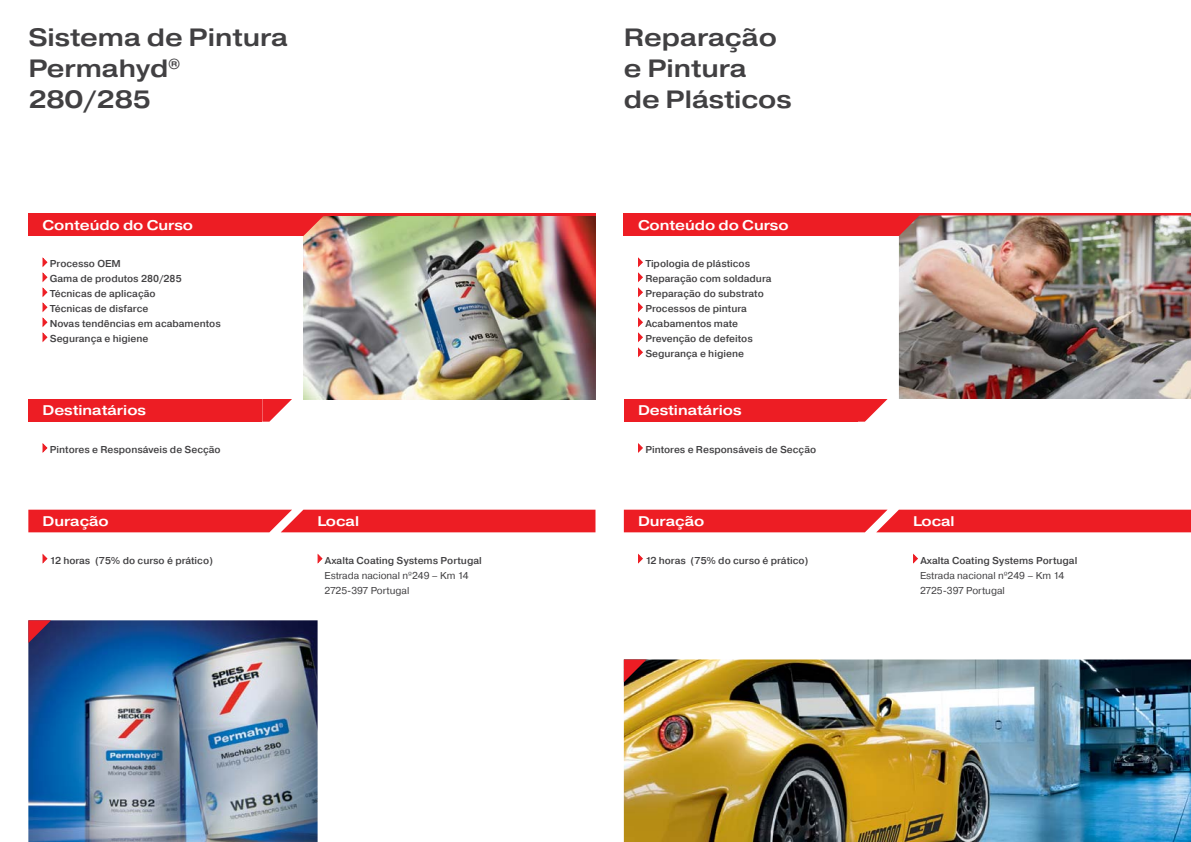
<style>
.page{position:relative;width:1191px;height:842px;background:#fff}
.page>*{position:absolute;margin:0;border:0;box-sizing:border-box;transform-origin:0 0}
.t1{font:500 expanded 25px/31px "Spies Hecker Pragmatica";color:#414042}
.t2{font:500 expanded 14px "Spies Hecker Pragmatica";color:#fff}
.t3{font:500 10px/15px "Spies Hecker Pragmatica";color:#414042}
.t4{font:10px/15px "Spies Hecker Pragmatica";color:#414042}
</style>
<div class="page">
<div style="left:28px;top:213px;width:567px;height:23px;background:#ed1d24"></div>
<div style="left:28px;top:399px;width:234px;height:23px;background:#ed1d24"></div>
<div style="left:28px;top:510px;width:567px;height:22px;background:#ed1d24"></div>
<svg style="left:42px;top:257px;width:6px;height:85px"></svg>
<svg style="left:42px;top:443px;width:6px;height:10px"></svg>
<svg style="left:42px;top:553px;width:6px;height:11px"></svg>
<svg style="left:317px;top:553px;width:6px;height:11px"></svg>
<img style="left:303px;top:217px;width:292px;height:182px">
<img style="left:28px;top:620px;width:289px;height:222px">
<svg style="left:303px;top:216px;width:23px;height:20px"></svg>
<svg style="left:262px;top:399px;width:30px;height:23px"></svg>
<svg style="left:28px;top:620px;width:23px;height:23px"></svg>
<div style="left:624px;top:213px;width:567px;height:23px;background:#ed1d24"></div>
<div style="left:624px;top:399px;width:233px;height:23px;background:#ed1d24"></div>
<div style="left:624px;top:510px;width:567px;height:22px;background:#ed1d24"></div>
<svg style="left:638px;top:257px;width:5px;height:100px"></svg>
<svg style="left:638px;top:443px;width:5px;height:10px"></svg>
<svg style="left:638px;top:553px;width:5px;height:11px"></svg>
<svg style="left:913px;top:553px;width:5px;height:11px"></svg>
<img style="left:899px;top:215px;width:292px;height:184px">
<svg style="left:899px;top:215px;width:22px;height:21px"></svg>
<svg style="left:857px;top:399px;width:30px;height:23px"></svg>
<img style="left:624px;top:659px;width:567px;height:183px">
<svg style="left:624px;top:659px;width:22px;height:23px"></svg>
<h1 class="t1" style="left:28px;top:22px;width:261px">Sistema de Pintura<br>Permahyd<sup>®<br></sup>280/285</h1>
<h1 class="t1" style="left:624px;top:22px;width:169px">Reparação e Pintura<br>de Plásticos</h1>
<h2 class="t2" style="left:43px;top:216px;width:152px">Conteúdo do Curso</h2>
<h2 class="t2" style="left:638px;top:216px;width:152px">Conteúdo do Curso</h2>
<p class="t3" style="left:50px;top:256px;width:172px">Processo OEM<br>Gama de produtos 280/285<br>Técnicas de aplicação<br>Técnicas de disfarce<br>Novas tendências em acabamentos<br>Segurança e higiene</p>
<p class="t3" style="left:645px;top:256px;width:128px">Tipologia de plásticos<br>Reparação com soldadura<br>Preparação do substrato<br>Processos de pintura<br>Acabamentos mate<br>Prevenção de defeitos<br>Segurança e higiene</p>
<h2 class="t2" style="left:43px;top:402px;width:105px">Destinatários</h2>
<h2 class="t2" style="left:638px;top:402px;width:105px">Destinatários</h2>
<p class="t3" style="left:50px;top:442px;width:172px">Pintores e Responsáveis de Secção</p>
<p class="t3" style="left:645px;top:442px;width:172px">Pintores e Responsáveis de Secção</p>
<h2 class="t2" style="left:43px;top:512px;width:68px">Duração</h2>
<h2 class="t2" style="left:317px;top:512px;width:43px">Local</h2>
<h2 class="t2" style="left:638px;top:512px;width:68px">Duração</h2>
<h2 class="t2" style="left:913px;top:512px;width:43px">Local</h2>
<p class="t3" style="left:50px;top:553px;width:165px">12 horas (75% do curso é prático)</p>
<p class="t3" style="left:325px;top:553px;width:158px">Axalta Coating Systems Portugal</p>
<p class="t4" style="left:324px;top:568px;width:146px">Estrada nacional nº249 – Km 14<br>2725-397 Portugal</p>
<p class="t3" style="left:645px;top:553px;width:165px">12 horas (75% do curso é prático)</p>
<p class="t3" style="left:920px;top:553px;width:158px">Axalta Coating Systems Portugal</p>
<p class="t4" style="left:920px;top:568px;width:146px">Estrada nacional nº249 – Km 14<br>2725-397 Portugal</p>
</div>
